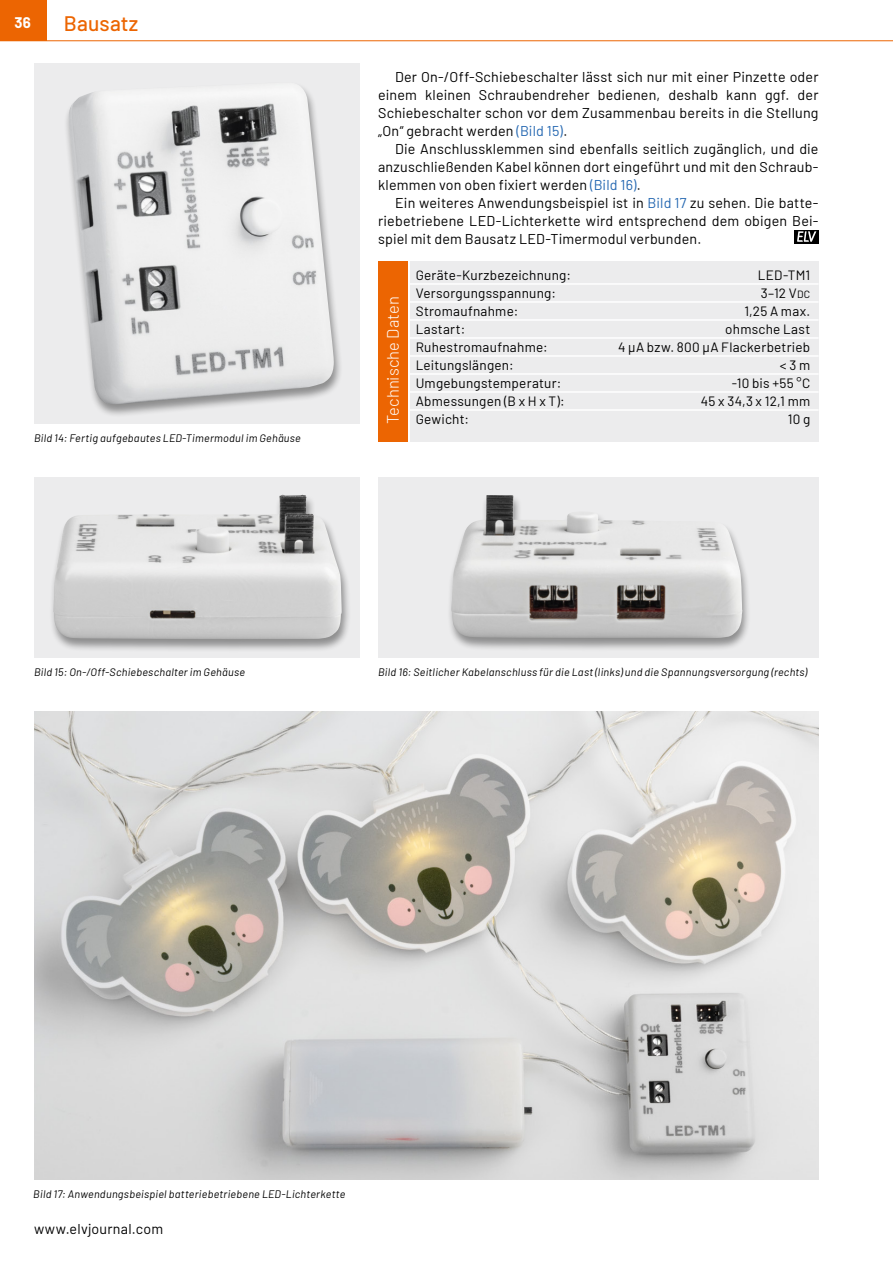
<style>
.page{position:relative;width:893px;height:1263px;background:#fff}
.page>*{position:absolute;margin:0;border:0;box-sizing:border-box;transform-origin:0 0}
.t1{font:500 21px "Barlow";letter-spacing:.01em;color:#ec6502}
.Stückliste_Text_gest{font:300 16.5px "Barlow";letter-spacing:.005em;color:#fff}
.t2{font:700 15px "Barlow";color:#fff}
.Fließtext_Neue_Zeile{font:14.25px/18px "Barlow";letter-spacing:.015em;color:#000;text-align:justify}
.Technische_Daten_Tex{font:13.5px "Barlow";letter-spacing:.02em;color:#000}
.Bildunterschrift{font:italic 10.8px "Barlow";letter-spacing:.025em;color:#000}
.s1{color:#2769b2}
.s2{font-size:10.5px}
</style>
<div class="page">
<div style="left:0;top:0;width:47px;height:40px;background:#ec6502"></div>
<hr style="left:0;top:40px;width:893px;height:1px;background:#ec6502">
<div style="left:410px;top:262px;width:409px;height:180px;background:#ececed"></div>
<div style="left:378px;top:262px;width:30px;height:180px;background:#ec6502"></div>
<hr style="left:410px;top:283px;width:409px;height:2px;background:#fff">
<hr style="left:410px;top:301px;width:409px;height:2px;background:#fff">
<hr style="left:410px;top:319px;width:409px;height:2px;background:#fff">
<hr style="left:410px;top:337px;width:409px;height:2px;background:#fff">
<hr style="left:410px;top:355px;width:409px;height:2px;background:#fff">
<hr style="left:410px;top:373px;width:409px;height:2px;background:#fff">
<hr style="left:410px;top:391px;width:409px;height:2px;background:#fff">
<hr style="left:410px;top:409px;width:409px;height:2px;background:#fff">
<div style="left:34px;top:64px;width:326px;height:360px;background:#ececed"></div>
<div style="left:64px;top:82px;width:279px;height:336px;background:#000;opacity:.4"></div>
<img style="left:68px;top:82px;width:266px;height:322px">
<div style="left:34px;top:477px;width:326px;height:181px;background:#ececed"></div>
<div style="left:49px;top:494px;width:302px;height:159px;background:#000;opacity:.4"></div>
<img style="left:54px;top:494px;width:288px;height:145px">
<div style="left:378px;top:478px;width:441px;height:180px;background:#ececed"></div>
<div style="left:447px;top:494px;width:304px;height:158px;background:#000;opacity:.4"></div>
<img style="left:451px;top:495px;width:292px;height:143px">
<img style="left:34px;top:712px;width:785px;height:468px">
<div style="left:794px;top:230px;width:25px;height:13px;background:#000"></div>
<svg style="left:797px;top:231px;width:19px;height:11px"></svg>
<p class="t2" style="left:14px;top:11px;width:18px">36</p>
<h1 class="t1" style="left:64px;top:8px;width:76px">Bausatz</h1>
<p class="Bildunterschrift" style="left:34px;top:430px;width:268px">Bild 14: Fertig aufgebautes LED-Timermodul im Gehäuse</p>
<p class="Fließtext_Neue_Zeile" style="left:378px;top:67px;width:442px;text-indent:17px">Der On-/Off-Schiebeschalter lässt sich nur mit einer Pinzette oder einem kleinen Schraubendreher bedienen, deshalb kann ggf. der Schiebeschalter schon vor dem Zusammenbau bereits in die Stellung „On“ gebracht werden <span class="s1">(Bild 15)</span>.</p>
<p class="Fließtext_Neue_Zeile" style="left:378px;top:139px;width:442px;text-indent:17px">Die Anschlussklemmen sind ebenfalls seitlich zugänglich, und die anzuschließenden Kabel können dort eingeführt und mit den Schraub&shy;klemmen von oben fixiert werden <span class="s1">(Bild 16)</span>.</p>
<p class="Fließtext_Neue_Zeile" style="left:378px;top:193px;width:442px;text-indent:17px">Ein weiteres Anwendungsbeispiel ist in <span class="s1">Bild 17</span> zu sehen. Die batte&shy;riebetriebene LED-Lichterkette wird entsprechend dem obigen Bei&shy;spiel mit dem Bausatz LED-Timermodul verbunden.</p>
<p class="Stückliste_Text_gest" style="left:381px;top:424px;width:129px;rotate:-90deg">Technische Daten</p>
<p class="Technische_Daten_Tex" style="left:416px;top:265px;width:157px">Geräte-Kurzbezeichnung:</p>
<p class="Technische_Daten_Tex" style="left:758px;top:265px;width:54px">LED-TM1</p>
<p class="Technische_Daten_Tex" style="left:416px;top:283px;width:142px">Versorgungsspannung:</p>
<p class="Technische_Daten_Tex" style="left:761px;top:283px;width:51px">3–12 V<span class="s2">DC</span></p>
<p class="Technische_Daten_Tex" style="left:416px;top:301px;width:104px">Stromaufnahme:</p>
<p class="Technische_Daten_Tex" style="left:744px;top:301px;width:67px">1,25 A max.</p>
<p class="Technische_Daten_Tex" style="left:416px;top:319px;width:51px">Lastart:</p>
<p class="Technische_Daten_Tex" style="left:725px;top:319px;width:87px">ohmsche Last</p>
<p class="Technische_Daten_Tex" style="left:416px;top:337px;width:134px">Ruhestromaufnahme:</p>
<p class="Technische_Daten_Tex" style="left:618px;top:337px;width:194px">4 µA bzw. 800 µA Flackerbetrieb</p>
<p class="Technische_Daten_Tex" style="left:416px;top:355px;width:99px">Leitungslängen:</p>
<p class="Technische_Daten_Tex" style="left:780px;top:355px;width:32px">&lt; 3 m</p>
<p class="Technische_Daten_Tex" style="left:416px;top:373px;width:147px">Umgebungstemperatur:</p>
<p class="Technische_Daten_Tex" style="left:732px;top:373px;width:80px">-10 bis +55 °C</p>
<p class="Technische_Daten_Tex" style="left:416px;top:391px;width:151px">Abmessungen (B x H x T):</p>
<p class="Technische_Daten_Tex" style="left:701px;top:391px;width:111px">45 x 34,3 x 12,1 mm</p>
<p class="Technische_Daten_Tex" style="left:416px;top:409px;width:55px">Gewicht:</p>
<p class="Technische_Daten_Tex" style="left:788px;top:409px;width:24px">10 g</p>
<p class="Bildunterschrift" style="left:34px;top:664px;width:212px">Bild 15: On-/Off-Schiebeschalter im Gehäuse</p>
<p class="Bildunterschrift" style="left:378px;top:664px;width:431px">Bild 16: Seitlicher Kabelanschluss für die Last (links) und die Spannungsversorgung (rechts)</p>
<p class="Bildunterschrift" style="left:33px;top:1186px;width:314px">Bild 17: Anwendungsbeispiel batteriebetriebene LED-Lichterkette</p>
<p class="Fließtext_Neue_Zeile" style="left:34px;top:1219px;width:131px">www.elvjournal.com</p>
</div>
